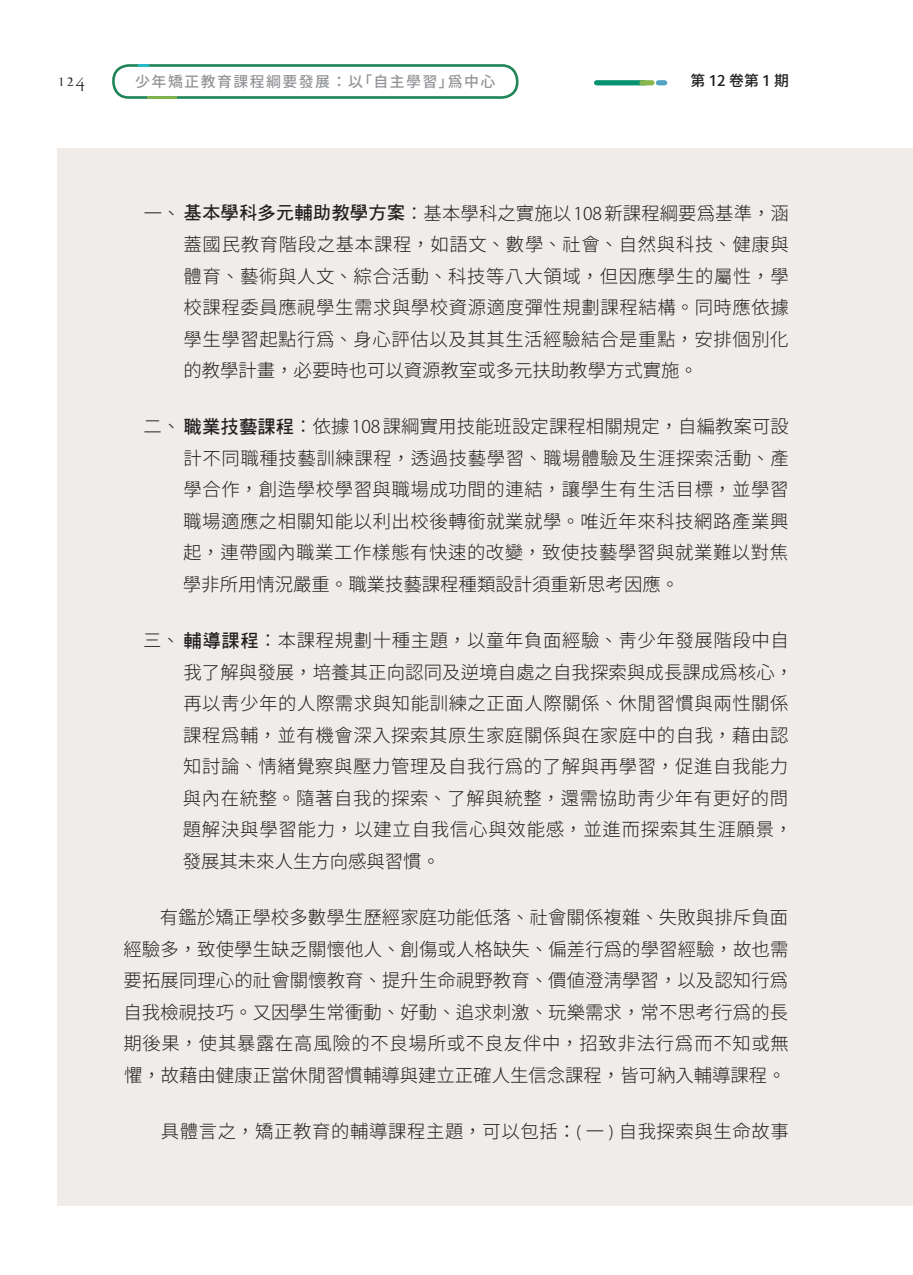
<style>
.page{position:relative;width:913px;height:1275px;background:#fff}
.page>*{position:absolute;margin:0;border:0;box-sizing:border-box;transform-origin:0 0}
.t1{font:19.25px "Bodebeck LT Std";color:#231f20}
.t2{font:18.38px/31.5px "Gen Yo Gothic TW L";letter-spacing:.03em;color:#231f20;text-align:justify}
.t3{font:14.88px "Gen Yo Gothic TW M";letter-spacing:.1em;color:#939598}
.t4{font:14.88px "Gen Yo Gothic TW M";color:#231f20}
.s1{font-family:"DF Hei W7 WIN BF"}
.s2{font-family:"Koz Go Pro";font-weight:300;font-size:17.5px}
.s3{font-family:"Koz Go Pro";font-weight:300;font-size:16.62px}
</style>
<div class="page">
<div style="left:57px;top:148px;width:856px;height:1057px;background:#f0ecea"></div>
<div style="left:596px;top:80px;width:48px;height:5px;background:#039370"></div>
<div style="left:642px;top:80px;width:10px;height:5px;background:#8bb64d"></div>
<svg style="left:658px;top:80px;width:7px;height:5px"></svg>
<div style="left:112px;top:64px;width:406px;height:35px;border:3px solid #1f8557;border-radius:15px"></div>
<hr style="left:148px;top:96px;width:28px;height:3px;background:#88b54a">
<svg style="left:139px;top:64px;width:9px;height:3px"></svg>
<p class="t1" style="left:57px;top:69px;width:29px">124</p>
<p class="t3" style="left:135px;top:73px;width:361px">少年矯正教育課程綱要發展：以「自主學習」為中心</p>
<p class="t4" style="left:690px;top:72px;width:100px">第 12 卷第 1 期</p>
<p class="t2" style="left:183px;top:197px;width:607px;text-indent:-39px">一、<span class="s1">基本學科多元輔助教學方案</span>：基本學科之實施以<span class="s2">108</span>新課程綱要為基準，涵蓋國民教育階段之基本課程，如語文、數學、社會、自然與科技、健康與體育、藝術與人文、綜合活動、科技等八大領域，但因應學生的屬性，學校課程委員應視學生需求與學校資源適度彈性規劃課程結構。同時應依據學生學習起點行為、身心評估以及其其生活經驗結合是重點，安排個別化的教學計畫，必要時也可以資源教室或多元扶助教學方式實施。</p>
<p class="t2" style="left:183px;top:411px;width:607px;text-indent:-39px">二、<span class="s1">職業技藝課程</span>：依據<span class="s2">108</span>課綱實用技能班設定課程相關規定，自編教案可設計不同職種技藝訓練課程，透過技藝學習、職場體驗及生涯探索活動、產學合作，創造學校學習與職場成功間的連結，讓學生有生活目標，並學習職場適應之相關知能以利出校後轉銜就業就學。唯近年來科技網路產業興起，連帶國內職業工作樣態有快速的改變，致使技藝學習與就業難以對焦學非所用情況嚴重。職業技藝課程種類設計須重新思考因應。</p>
<p class="t2" style="left:183px;top:625px;width:612px;text-align:left;text-indent:-40px">三、<span class="s1">輔導課程</span>：本課程規劃十種主題，以童年負面經驗、靑少年發展階段中自我了解與發展，培養其正向認同及逆境自處之自我探索與成長課成為核心，再以靑少年的人際需求與知能訓練之正面人際關係、休閒習慣與兩性關係課程為輔，並有機會深入探索其原生家庭關係與在家庭中的自我，藉由認知討論、情緒覺察與壓力管理及自我行為的了解與再學習，促進自我能力與內在統整。隨著自我的探索、了解與統整，還需協助靑少年有更好的問題解決與學習能力，以建立自我信心與效能感，並進而探索其生涯願景，發展其未來人生方向感與習慣。</p>
<p class="t2" style="left:123px;top:902px;width:667px;text-indent:37px">有鑑於矯正學校多數學生歷經家庭功能低落、社會關係複雜、失敗與排斥負面經驗多，致使學生缺乏關懷他人、創傷或人格缺失、偏差行為的學習經驗，故也需要拓展同理心的社會關懷教育、提升生命視野教育、價値澄淸學習，以及認知行為自我檢視技巧。又因學生常衝動、好動、追求刺激、玩樂需求，常不思考行為的長期後果，使其暴露在高風險的不良場所或不良友伴中，招致非法行為而不知或無懼，故藉由健康正當休閒習慣輔導與建立正確人生信念課程，皆可納入輔導課程。</p>
<p class="t2" style="left:161px;top:1116px;width:629px">具體言之，矯正教育的輔導課程主題，可以包括：<span class="s3">(</span> 一 <span class="s3">)</span> 自我探索與生命故事</p>
</div>
